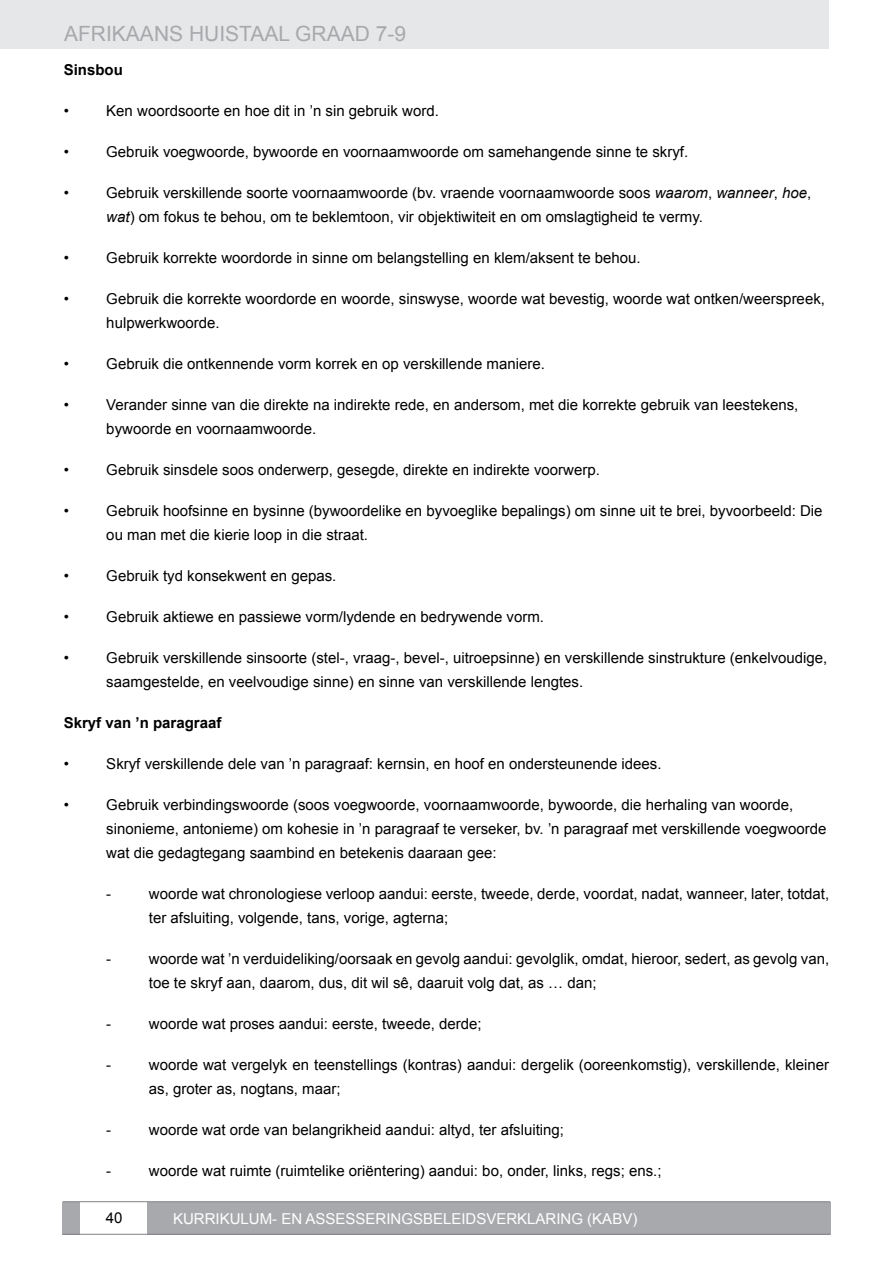
<style>
.page{position:relative;width:893px;height:1263px;background:#fff}
.page>*{position:absolute;margin:0;border:0;box-sizing:border-box;transform-origin:0 0}
.t1{font:21px "Arial";color:#a7a9ac}
.t2{font:15px/24px "Arial";color:#000}
.t3{font:15px "Arial";color:#fff}
.t4{font:700 15px "Arial";color:#000}
.s1{font-style:italic}
</style>
<div class="page">
<div style="left:0;top:0;width:829px;height:49px;background:#e6e7e8"></div>
<div style="left:63px;top:1202px;width:17px;height:32px;background:#a7a9ac"></div>
<div style="left:147px;top:1202px;width:683px;height:32px;background:#a7a9ac"></div>
<hr style="left:63px;top:1234px;width:767px;height:1px;background:#808285">
<hr style="left:63px;top:1201px;width:767px;height:1px;background:#808285">
<h1 class="t1" style="left:64px;top:19px;width:343px">AFRIKAANS HUISTAAL GRAAD 7-9</h1>
<p class="t4" style="left:64px;top:59px;width:61px">Sinsbou</p>
<p class="t2" style="left:64px;top:99px;width:7px">•</p>
<p class="t2" style="left:106px;top:99px;width:334px">Ken woordsoorte en hoe dit in ’n sin gebruik word.</p>
<p class="t2" style="left:64px;top:140px;width:7px">•</p>
<p class="t2" style="left:106px;top:140px;width:583px">Gebruik voegwoorde, bywoorde en voornaamwoorde om samehangende sinne te skryf.</p>
<p class="t2" style="left:64px;top:181px;width:7px">•</p>
<p class="t2" style="left:106px;top:181px;width:707px">Gebruik verskillende soorte voornaamwoorde (bv. vraende voornaamwoorde soos <span class="s1">waarom</span>, <span class="s1">wanneer</span>, <span class="s1">hoe</span>, <span class="s1">wat</span>) om fokus te behou, om te beklemtoon, vir objektiwiteit en om omslagtigheid te vermy.</p>
<p class="t2" style="left:64px;top:246px;width:7px">•</p>
<p class="t2" style="left:106px;top:246px;width:536px">Gebruik korrekte woordorde in sinne om belangstelling en klem/aksent te behou.</p>
<p class="t2" style="left:64px;top:287px;width:7px">•</p>
<p class="t2" style="left:106px;top:287px;width:720px">Gebruik die korrekte woordorde en woorde, sinswyse, woorde wat bevestig, woorde wat ontken/weerspreek, hulpwerkwoorde.</p>
<p class="t2" style="left:64px;top:352px;width:7px">•</p>
<p class="t2" style="left:106px;top:352px;width:440px">Gebruik die ontkennende vorm korrek en op verskillende maniere.</p>
<p class="t2" style="left:64px;top:393px;width:7px">•</p>
<p class="t2" style="left:106px;top:393px;width:693px">Verander sinne van die direkte na indirekte rede, en andersom, met die korrekte gebruik van leestekens, bywoorde en voornaamwoorde.</p>
<p class="t2" style="left:64px;top:458px;width:7px">•</p>
<p class="t2" style="left:106px;top:458px;width:495px">Gebruik sinsdele soos onderwerp, gesegde, direkte en indirekte voorwerp.</p>
<p class="t2" style="left:64px;top:499px;width:7px">•</p>
<p class="t2" style="left:106px;top:499px;width:718px">Gebruik hoofsinne en bysinne (bywoordelike en byvoeglike bepalings) om sinne uit te brei, byvoorbeeld: Die ou man met die kierie loop in die straat.</p>
<p class="t2" style="left:64px;top:564px;width:7px">•</p>
<p class="t2" style="left:106px;top:564px;width:232px">Gebruik tyd konsekwent en gepas.</p>
<p class="t2" style="left:64px;top:605px;width:7px">•</p>
<p class="t2" style="left:106px;top:605px;width:439px">Gebruik aktiewe en passiewe vorm/lydende en bedrywende vorm.</p>
<p class="t2" style="left:64px;top:646px;width:7px">•</p>
<p class="t2" style="left:106px;top:646px;width:723px">Gebruik verskillende sinsoorte (stel-, vraag-, bevel-, uitroepsinne) en verskillende sinstrukture (enkelvoudige, saamgestelde, en veelvoudige sinne) en sinne van verskillende lengtes.</p>
<p class="t4" style="left:64px;top:713px;width:159px">Skryf van ’n paragraaf</p>
<p class="t2" style="left:64px;top:752px;width:7px">•</p>
<p class="t2" style="left:106px;top:752px;width:557px">Skryf verskillende dele van ’n paragraaf: kernsin, en hoof en ondersteunende idees.</p>
<p class="t2" style="left:64px;top:793px;width:7px">•</p>
<p class="t2" style="left:106px;top:793px;width:722px">Gebruik verbindingswoorde (soos voegwoorde, voornaamwoorde, bywoorde, die herhaling van woorde, sinonieme, antonieme) om kohesie in ’n paragraaf te verseker, bv. ’n paragraaf met verskillende voegwoorde wat die gedagtegang saambind en betekenis daaraan gee:</p>
<p class="t2" style="left:106px;top:882px;width:6px">-</p>
<p class="t2" style="left:149px;top:882px;width:682px">woorde wat chronologiese verloop aandui: eerste, tweede, derde, voordat, nadat, wanneer, later, totdat, ter afsluiting, volgende, tans, vorige, agterna;</p>
<p class="t2" style="left:106px;top:947px;width:6px">-</p>
<p class="t2" style="left:149px;top:947px;width:682px">woorde wat ’n verduideliking/oorsaak en gevolg aandui: gevolglik, omdat, hieroor, sedert, as gevolg van, toe te skryf aan, daarom, dus, dit wil sê, daaruit volg dat, as … dan;</p>
<p class="t2" style="left:106px;top:1012px;width:6px">-</p>
<p class="t2" style="left:149px;top:1012px;width:334px">woorde wat proses aandui: eerste, tweede, derde;</p>
<p class="t2" style="left:106px;top:1053px;width:6px">-</p>
<p class="t2" style="left:149px;top:1053px;width:682px">woorde wat vergelyk en teenstellings (kontras) aandui: dergelik (ooreenkomstig), verskillende, kleiner as, groter as, nogtans, maar;</p>
<p class="t2" style="left:106px;top:1118px;width:6px">-</p>
<p class="t2" style="left:149px;top:1118px;width:417px">woorde wat orde van belangrikheid aandui: altyd, ter afsluiting;</p>
<p class="t2" style="left:106px;top:1159px;width:6px">-</p>
<p class="t2" style="left:149px;top:1159px;width:514px">woorde wat ruimte (ruimtelike oriëntering) aandui: bo, onder, links, regs; ens.;</p>
<p class="t2" style="left:106px;top:1206px;width:18px">40</p>
<p class="t3" style="left:173px;top:1209px;width:466px">KURRIKULUM- EN ASSESSERINGSBELEIDSVERKLARING (KABV)</p>
</div>
